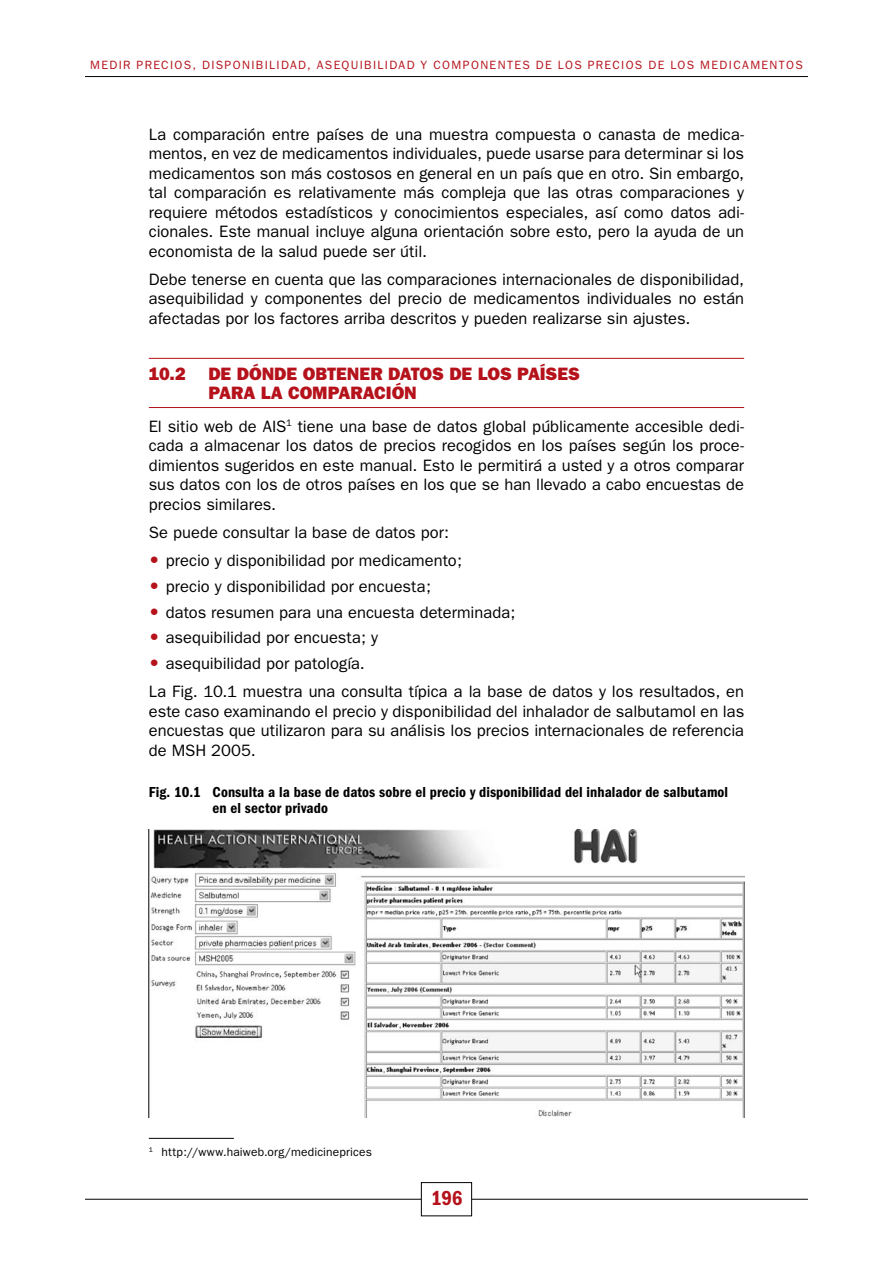
<style>
.page{position:relative;width:893px;height:1263px;background:#fff}
.page>*{position:absolute;margin:0;border:0;box-sizing:border-box;transform-origin:0 0}
.t1{font:600 condensed 21px "Franklin Gothic";color:#b5121b}
.t2{font:800 18px/19.5px "Franklin Gothic";color:#b5121b}
.t3{font:16.5px/19.5px "Franklin Gothic";color:#000;text-align:justify}
.t4{font:600 condensed 15px/16.5px "Franklin Gothic";letter-spacing:.005em;color:#000}
.t5{font:12px "Franklin Gothic";letter-spacing:.115em;color:#b5121b}
.t6{font:12px "Franklin Gothic";letter-spacing:.015em;color:#000}
</style>
<div class="page">
<hr style="left:85px;top:76px;width:723px;height:1px;background:#000">
<hr style="left:85px;top:1199px;width:723px;height:1px;background:#000">
<div style="left:421px;top:1182px;width:51px;height:34px;background:#fff"></div>
<div style="left:421px;top:1182px;width:51px;height:34px;border:1px solid #000"></div>
<hr style="left:149px;top:358px;width:595px;height:1px;background:#b5121b">
<hr style="left:149px;top:407px;width:595px;height:1px;background:#b5121b">
<hr style="left:149px;top:1138px;width:85px;height:1px;background:#000">
<img style="left:149px;top:829px;width:595px;height:289px">
<p class="t5" style="left:90px;top:58px;width:713px">Medir precios, disponibilidad, asequibilidad y componentes de los precios de los medicamentos</p>
<p class="t3" style="left:149px;top:125px;width:597px">La comparación entre países de una muestra compuesta o canasta de medica&shy;mentos, en vez de medicamentos individuales, puede usarse para determinar si los medicamentos son más costosos en general en un país que en otro. Sin embargo, tal comparación es relativamente más compleja que las otras comparaciones y requiere métodos estadísticos y conocimientos especiales, así como datos adi&shy;cionales. Este manual incluye alguna orientación sobre esto, pero la ayuda de un economista de la salud puede ser útil.</p>
<p class="t3" style="left:149px;top:270px;width:597px">Debe tenerse en cuenta que las comparaciones internacionales de disponibilidad, asequibilidad y componentes del precio de medicamentos individuales no están afectadas por los factores arriba descritos y pueden realizarse sin ajustes.</p>
<p class="t2" style="left:208px;top:364px;width:373px;text-indent:-60px">10.2 DE DÓNDE OBTENER DATOS DE LOS PAÍSES<br>PARA LA COMPARACIÓN</p>
<p class="t3" style="left:149px;top:416px;width:597px">El sitio web de AIS<sup>1</sup> tiene una base de datos global públicamente accesible dedi&shy;cada a almacenar los datos de precios recogidos en los países según los proce&shy;dimientos sugeridos en este manual. Esto le permitirá a usted y a otros comparar sus datos con los de otros países en los que se han llevado a cabo encuestas de precios similares.</p>
<p class="t3" style="left:166px;top:518px;width:298px;line-height:28px;text-indent:-17px">Se puede consultar la base de datos por: precio y disponibilidad por medicamento;</p>
<p class="t3" style="left:166px;top:573px;width:351px;line-height:25.8px;text-align:left">precio y disponibilidad por encuesta;<br>datos resumen para una encuesta determinada; asequibilidad por encuesta; y<br>asequibilidad por patología.</p>
<p class="t3" style="left:149px;top:682px;width:597px">La Fig. 10.1 muestra una consulta típica a la base de datos y los resultados, en este caso examinando el precio y disponibilidad del inhalador de salbutamol en las encuestas que utilizaron para su análisis los precios internacionales de referencia de MSH 2005.</p>
<p class="t4" style="left:213px;top:784px;width:517px;text-indent:-64px">Fig. 10.1 Consulta a la base de datos sobre el precio y disponibilidad del inhalador de salbutamol en el sector privado</p>
<p class="t6" style="left:149px;top:1145px;width:225px"><sup>1</sup> http://www.haiweb.org/medicineprices</p>
<p class="t1" style="left:431px;top:1186px;width:33px">196</p>
</div>
